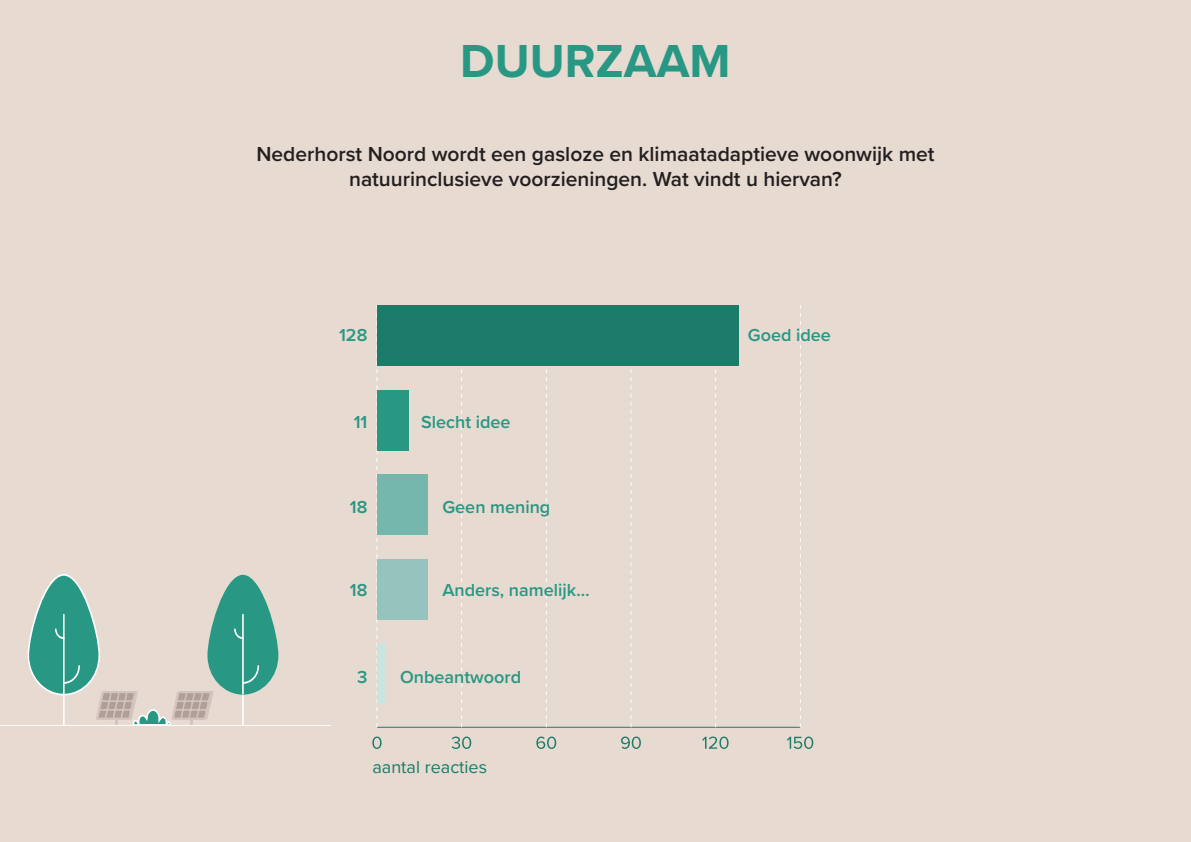
<style>
.page{position:relative;width:1191px;height:842px;background:#e6dad1}
.page>*{position:absolute;margin:0;border:0;box-sizing:border-box;transform-origin:0 0}
.t1{font:700 48px "Proxima Nova";color:#289783}
.t2{font:600 21px/25.2px "Proxima Nova";color:#231f20;text-align:center}
.t3{font:600 18px "Proxima Nova";color:#289783}
.t4{font:18px "Proxima Nova";color:#1c7c69}
</style>
<div class="page">
<svg style="left:372px;top:736px;width:9px;height:13px"></svg>
<svg style="left:451px;top:736px;width:20px;height:13px"></svg>
<svg style="left:536px;top:736px;width:20px;height:13px"></svg>
<svg style="left:621px;top:736px;width:20px;height:13px"></svg>
<svg style="left:702px;top:736px;width:26px;height:13px"></svg>
<svg style="left:787px;top:736px;width:26px;height:13px"></svg>
<hr style="left:377px;top:727px;width:423px;height:1px;background:#1c7c69">
<svg style="left:377px;top:369px;width:1px;height:358px"></svg>
<svg style="left:461px;top:369px;width:1px;height:358px"></svg>
<svg style="left:546px;top:369px;width:1px;height:358px"></svg>
<svg style="left:631px;top:369px;width:1px;height:358px"></svg>
<svg style="left:715px;top:369px;width:1px;height:358px"></svg>
<svg style="left:800px;top:305px;width:1px;height:422px"></svg>
<div style="left:377px;top:305px;width:361px;height:61px;background:#1c7c69"></div>
<div style="left:377px;top:559px;width:51px;height:61px;background:#95c3bd"></div>
<div style="left:377px;top:474px;width:51px;height:61px;background:#75b7ac"></div>
<div style="left:377px;top:390px;width:31px;height:60px;background:#289783"></div>
<div style="left:377px;top:643px;width:8px;height:61px;background:#cae4e0"></div>
<svg style="left:28px;top:574px;width:250px;height:151px"></svg>
<hr style="left:0;top:725px;width:331px;height:1px;background:#fff">
<p class="t1" style="left:460px;top:25px;width:272px">DUURZAAM</p>
<p class="t2" style="left:256px;top:141px;width:679px">Nederhorst Noord wordt een gasloze en klimaatadaptieve woonwijk met natuurinclusieve voorzieningen. Wat vindt u hiervan?</p>
<p class="t3" style="left:339px;top:322px;width:30px">128</p>
<p class="t3" style="left:354px;top:409px;width:15px">11</p>
<p class="t3" style="left:421px;top:409px;width:91px">Slecht idee</p>
<p class="t3" style="left:350px;top:493px;width:19px">18</p>
<p class="t3" style="left:442px;top:493px;width:109px">Geen mening</p>
<p class="t3" style="left:350px;top:577px;width:19px">18</p>
<p class="t3" style="left:442px;top:577px;width:149px">Anders, namelijk…</p>
<p class="t3" style="left:357px;top:663px;width:12px">3</p>
<p class="t3" style="left:400px;top:663px;width:122px">Onbeantwoord</p>
<p class="t4" style="left:372px;top:753px;width:116px">aantal reacties</p>
<p class="t3" style="left:748px;top:322px;width:85px">Goed idee</p>
</div>
